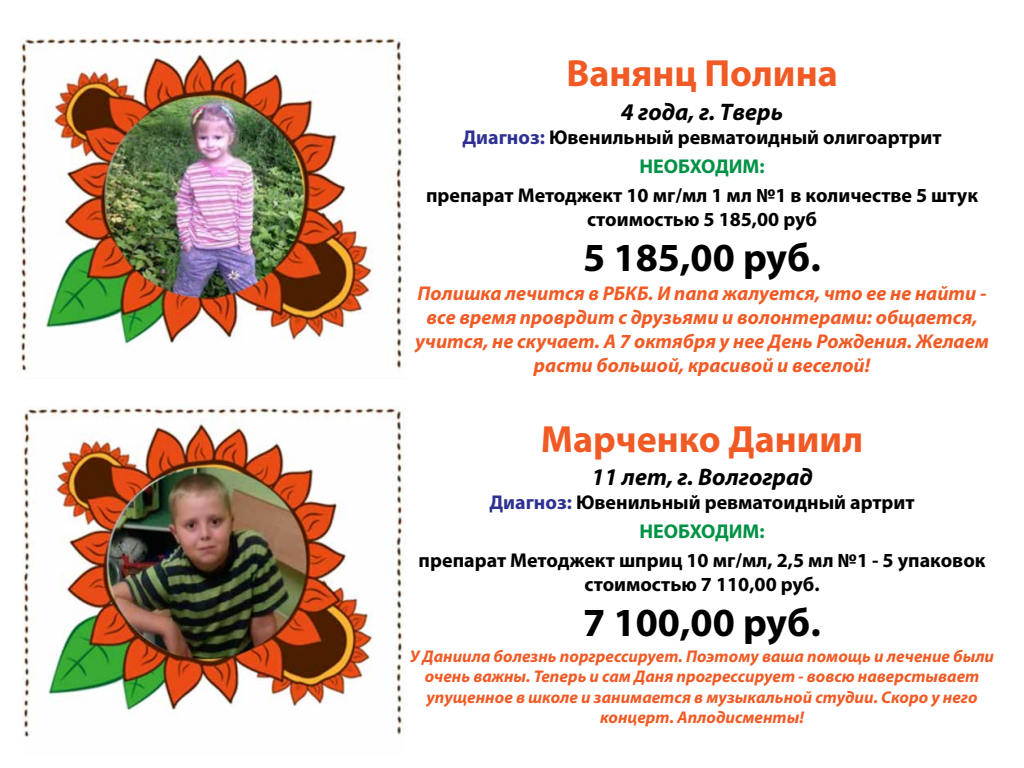
<style>
.page{position:relative;width:1024px;height:768px;background:#fff}
.page>*{position:absolute;margin:0;border:0;box-sizing:border-box;transform-origin:0 0}
.t1{font:700 40px "Myriad Pro";color:#000}
.t2{font:700 38px "Myriad Pro";color:#f15a24}
.t3{font:italic 700 24px "Myriad Pro";color:#000}
.t4{font:700 20px/29px "Myriad Pro";color:#000;text-align:center}
.t5{font:italic 700 20px/24px "Myriad Pro";color:#f15a24;text-align:center}
.t6{font:italic 700 17px/20.4px "Myriad Pro";color:#f15a24;text-align:center}
.s1{color:#2e3192}
.s2{color:#009245}
</style>
<div class="page">
<img style="left:19px;top:39px;width:386px;height:332px">
<img style="left:23px;top:406px;width:381px;height:331px">
<h2 class="t2" style="left:566px;top:49px;width:273px">Ванянц Полина</h2>
<p class="t3" style="left:621px;top:96px;width:164px">4 года, г. Тверь</p>
<p class="t4" style="left:462px;top:122px;width:481px"><span class="s1">Диагноз:</span> Ювенильный ревматоидный олигоартрит<br><span class="s2">НЕОБХОДИМ:</span></p>
<p class="t4" style="left:426px;top:183px;width:553px;line-height:24px">препарат Методжект 10 мг/мл 1 мл №1 в количестве 5 штук стоимостью 5 185,00 руб</p>
<h1 class="t1" style="left:583px;top:231px;width:239px">5 185,00 руб.</h1>
<p class="t5" style="left:415px;top:281px;width:575px">Полишка лечится в РБКБ. И папа жалуется, что ее не найти - все время проврдит с друзьями и волонтерами: общается, учится, не скучает. А 7 октября у нее День Рождения. Желаем расти большой, красивой и веселой!</p>
<h2 class="t2" style="left:541px;top:414px;width:324px">Марченко Даниил</h2>
<p class="t3" style="left:591px;top:462px;width:223px">11 лет, г. Волгоград</p>
<p class="t4" style="left:490px;top:487px;width:427px"><span class="s1">Диагноз:</span> Ювенильный ревматоидный артрит<br><span class="s2">НЕОБХОДИМ:</span></p>
<p class="t4" style="left:419px;top:548px;width:568px;line-height:24px">препарат Методжект шприц 10 мг/мл, 2,5 мл №1 - 5 упаковок стоимостью 7 110,00 руб.</p>
<h1 class="t1" style="left:583px;top:597px;width:239px">7 100,00 руб.</h1>
<p class="t6" style="left:410px;top:645px;width:586px">У Даниила болезнь поргрессирует. Поэтому ваша помощь и лечение были очень важны. Теперь и сам Даня прогрессирует - вовсю наверстывает упущенное в школе и занимается в музыкальной студии. Скоро у него концерт. Аплодисменты!</p>
</div>
